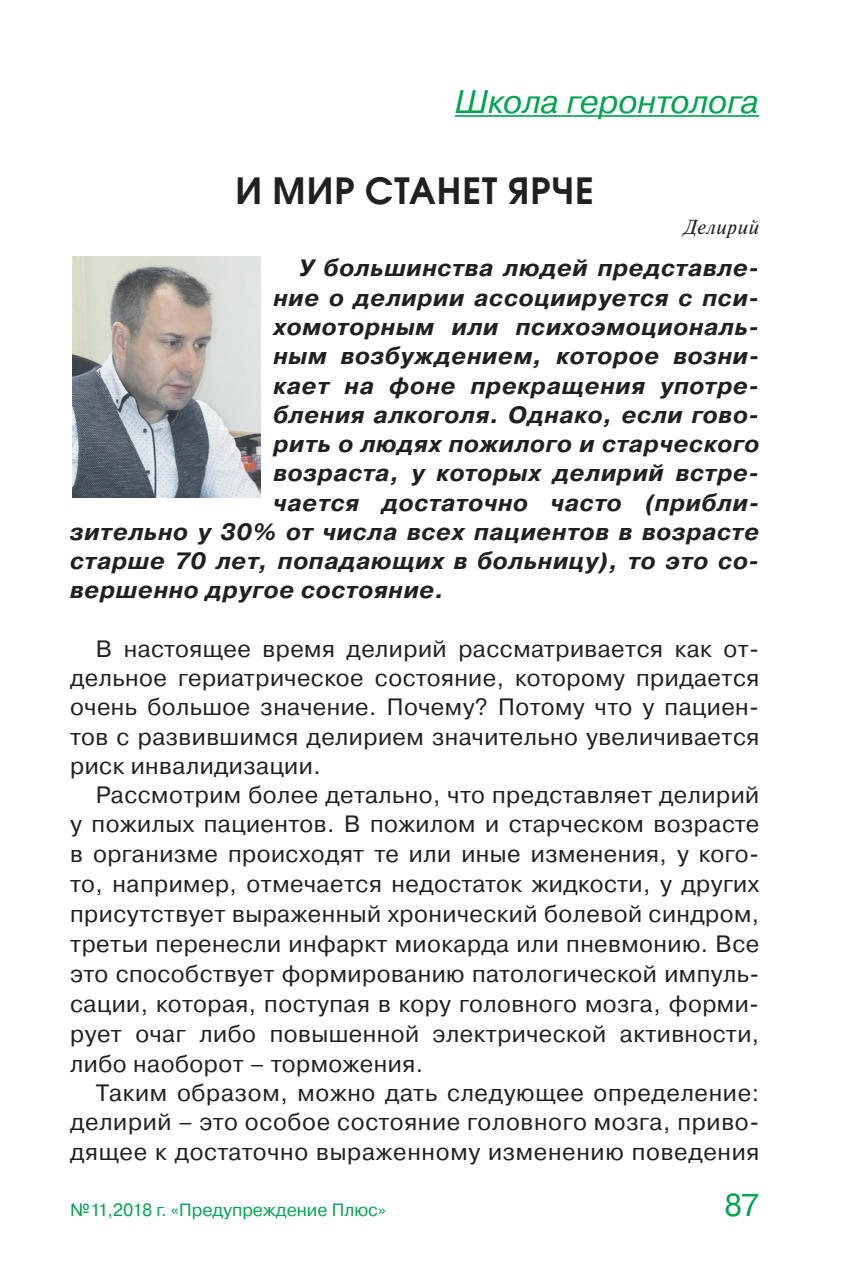
<style>
.page{position:relative;width:855px;height:1276px;background:#fff}
.page>*{position:absolute;margin:0;border:0;box-sizing:border-box;transform-origin:0 0}
.t1{font:600 36px "Avant Garde Gothic C";letter-spacing:.03em;color:#231f20}
.t2{font:italic 32.62px "Pragmatica C";color:#00a54f}
.t3{font:31.5px "Pragmatica C";color:#00a54f}
.t4{font:23.62px/29.9px "Pragmatica C";letter-spacing:.02em;color:#231f20;text-align:justify}
.t5{font:italic 700 23.62px "Pragmatica C";letter-spacing:.03em;color:#231f20}
.t6{font:italic 20.25px "Newton C";letter-spacing:.03em;color:#231f20}
.t7{font:17.78px "Pragmatica C";color:#00a54f}
</style>
<div class="page">
<hr style="left:455px;top:115px;width:304px;height:2px;background:#00a54f">
<img style="left:72px;top:256px;width:189px;height:241px">
<h2 class="t2" style="left:455px;top:83px;width:306px">Школа геронтолога</h2>
<h1 class="t1" style="left:235px;top:169px;width:360px">И мир станет ярче</h1>
<p class="t6" style="left:683px;top:216px;width:77px">Делирий</p>
<p class="t5" style="left:299px;top:255px;width:462px">У большинства людей представле-</p>
<p class="t5" style="left:273px;top:284px;width:487px">ние о делирии ассоциируется с пси-</p>
<p class="t5" style="left:273px;top:314px;width:487px">хомоторным или психоэмоциональ-</p>
<p class="t5" style="left:273px;top:343px;width:487px">ным возбуждением, которое возни-</p>
<p class="t5" style="left:273px;top:372px;width:487px">кает на фоне прекращения употре-</p>
<p class="t5" style="left:273px;top:401px;width:487px">бления алкоголя. Однако, если гово-</p>
<p class="t5" style="left:273px;top:431px;width:487px">рить о людях пожилого и старческого</p>
<p class="t5" style="left:273px;top:460px;width:487px">возраста, у которых делирий встре-</p>
<p class="t5" style="left:273px;top:489px;width:487px">чается достаточно часто (прибли-</p>
<p class="t5" style="left:70px;top:518px;width:690px">зительно у 30% от числа всех пациентов в возрасте</p>
<p class="t5" style="left:70px;top:548px;width:690px">старше 70 лет, попадающих в больницу), то это со-</p>
<p class="t5" style="left:70px;top:577px;width:375px">вершенно другое состояние.</p>
<p class="t4" style="left:70px;top:634px;width:690px;line-height:29.2px;text-indent:26px">В настоящее время делирий рассматривается как от&shy;дельное гериатрическое состояние, которому придается очень большое значение. Почему? Потому что у пациен&shy;тов с развившимся делирием значительно увеличивается риск инвалидизации.</p>
<p class="t4" style="left:70px;top:780px;width:690px;text-indent:26px">Рассмотрим более детально, что представляет делирий у пожилых пациентов. В пожилом и старческом возрасте в организме происходят те или иные изменения, у кого&shy;то, например, отмечается недостаток жидкости, у других присутствует выраженный хронический болевой синдром, третьи перенесли инфаркт миокарда или пневмонию. Все это способствует формированию патологической импуль&shy;сации, которая, поступая в кору головного мозга, форми&shy;рует очаг либо повышенной электрической активности, либо наоборот – торможения.</p>
<p class="t4" style="left:70px;top:1078px;width:690px;line-height:29.2px;text-indent:26px">Таким образом, можно дать следующее определение: делирий – это особое состояние головного мозга, приво&shy;дящее к достаточно выраженному изменению поведения</p>
<p class="t7" style="left:70px;top:1200px;width:317px">№11,2018 г. «Предупреждение Плюс»</p>
<h3 class="t3" style="left:724px;top:1187px;width:36px">87</h3>
</div>
